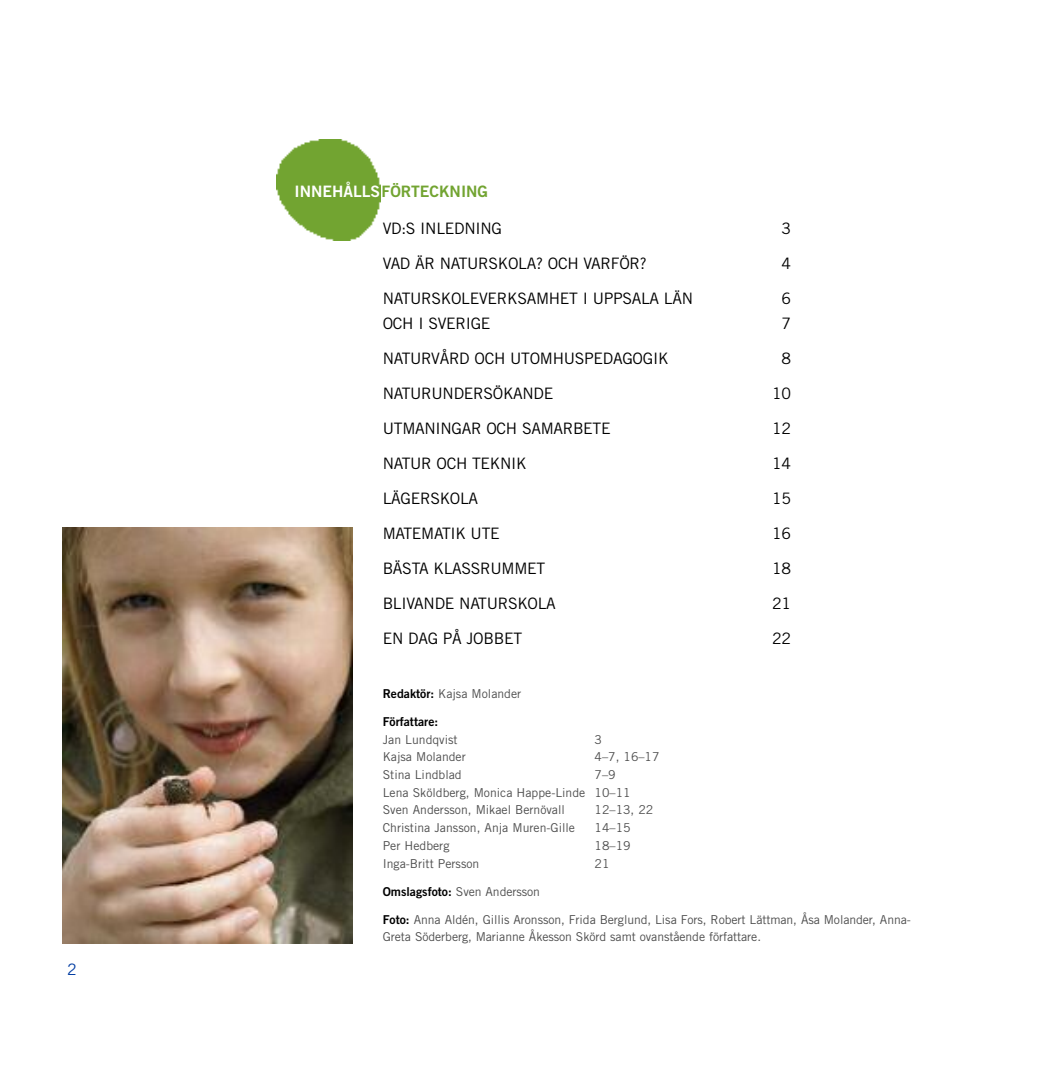
<style>
.page{position:relative;width:1042px;height:1092px;background:#fff}
.page>*{position:absolute;margin:0;border:0;box-sizing:border-box;transform-origin:0 0}
.t1{font:15.75px "Trade Gothic";letter-spacing:-.02em;color:#000}
.t2{font:15.75px "Trade Gothic Bold Two";color:#72a431}
.t3{font:15.75px "Trade Gothic";color:#003ca2}
.t4{font:12.25px/17.7px "Trade Gothic";color:#4d4d4d}
.t5{font:12.25px "Trade Gothic Bold Two";color:#000}
.s1{color:#fff}
.s2{font-family:"Trade Gothic Bold Two";color:#000}
</style>
<div class="page">
<img style="left:62px;top:527px;width:291px;height:416px">
<img style="left:277px;top:139px;width:103px;height:101px">
<p class="t3" style="left:67px;top:963px;width:11px">2</p>
<p class="t2" style="left:294px;top:185px;width:195px"><span class="s1">INNEHÅLLS</span>FÖRTECKNING</p>
<p class="t1" style="left:383px;top:223px;width:121px">VD:S INLEDNING</p>
<p class="t1" style="left:781px;top:223px;width:11px">3</p>
<p class="t1" style="left:383px;top:258px;width:265px">VAD ÄR NATURSKOLA? OCH VARFÖR?</p>
<p class="t1" style="left:781px;top:258px;width:11px">4</p>
<p class="t1" style="left:383px;top:293px;width:312px">NATURSKOLEVERKSAMHET I UPPSALA LÄN</p>
<p class="t1" style="left:781px;top:293px;width:11px">6</p>
<p class="t1" style="left:383px;top:317px;width:109px">OCH I SVERIGE</p>
<p class="t1" style="left:781px;top:317px;width:11px">7</p>
<p class="t1" style="left:383px;top:352px;width:287px">NATURVÅRD OCH UTOMHUSPEDAGOGIK</p>
<p class="t1" style="left:781px;top:352px;width:11px">8</p>
<p class="t1" style="left:383px;top:387px;width:172px">NATURUNDERSÖKANDE</p>
<p class="t1" style="left:772px;top:387px;width:20px">10</p>
<p class="t1" style="left:383px;top:422px;width:229px">UTMANINGAR OCH SAMARBETE</p>
<p class="t1" style="left:772px;top:422px;width:20px">12</p>
<p class="t1" style="left:383px;top:457px;width:145px">NATUR OCH TEKNIK</p>
<p class="t1" style="left:772px;top:457px;width:20px">14</p>
<p class="t1" style="left:383px;top:492px;width:97px">LÄGERSKOLA</p>
<p class="t1" style="left:772px;top:492px;width:20px">15</p>
<p class="t1" style="left:383px;top:527px;width:119px">MATEMATIK UTE</p>
<p class="t1" style="left:772px;top:527px;width:20px">16</p>
<p class="t1" style="left:383px;top:562px;width:164px">BÄSTA KLASSRUMMET</p>
<p class="t1" style="left:772px;top:562px;width:20px">18</p>
<p class="t1" style="left:383px;top:597px;width:175px">BLIVANDE NATURSKOLA</p>
<p class="t1" style="left:772px;top:597px;width:20px">21</p>
<p class="t1" style="left:383px;top:632px;width:141px">EN DAG PÅ JOBBET</p>
<p class="t1" style="left:772px;top:632px;width:20px">22</p>
<p class="t4" style="left:383px;top:685px;width:140px"><span class="s2">Redaktör:</span> Kajsa Molander</p>
<p class="t5" style="left:383px;top:717px;width:57px">Författare:</p>
<p class="t4" style="left:383px;top:731px;width:76px">Jan Lundqvist</p>
<p class="t4" style="left:594px;top:731px;width:9px">3</p>
<p class="t4" style="left:383px;top:749px;width:85px">Kajsa Molander</p>
<p class="t4" style="left:594px;top:749px;width:66px">4–7, 16–17</p>
<p class="t4" style="left:383px;top:767px;width:80px">Stina Lindblad</p>
<p class="t4" style="left:383px;top:767px;width:249px;text-indent:212px">7–9<br>Lena Sköldberg, Monica Happe-Linde 10–11<br>Sven Andersson, Mikael Bernövall</p>
<p class="t4" style="left:594px;top:802px;width:60px">12–13, 22</p>
<p class="t4" style="left:383px;top:820px;width:194px">Christina Jansson, Anja Muren-Gille</p>
<p class="t4" style="left:594px;top:820px;width:38px">14–15</p>
<p class="t4" style="left:383px;top:837px;width:68px">Per Hedberg</p>
<p class="t4" style="left:594px;top:837px;width:38px">18–19</p>
<p class="t4" style="left:383px;top:855px;width:98px">Inga-Britt Persson</p>
<p class="t4" style="left:594px;top:855px;width:16px">21</p>
<p class="t4" style="left:383px;top:883px;width:159px"><span class="s2">Omslagsfoto:</span> Sven Andersson</p>
<p class="t4" style="left:383px;top:911px;width:530px"><span class="s2">Foto:</span> Anna Aldén, Gillis Aronsson, Frida Berglund, Lisa Fors, Robert Lättman, Åsa Molander, Anna-<br>Greta Söderberg, Marianne Åkesson Skörd samt ovanstående författare.</p>
</div>
